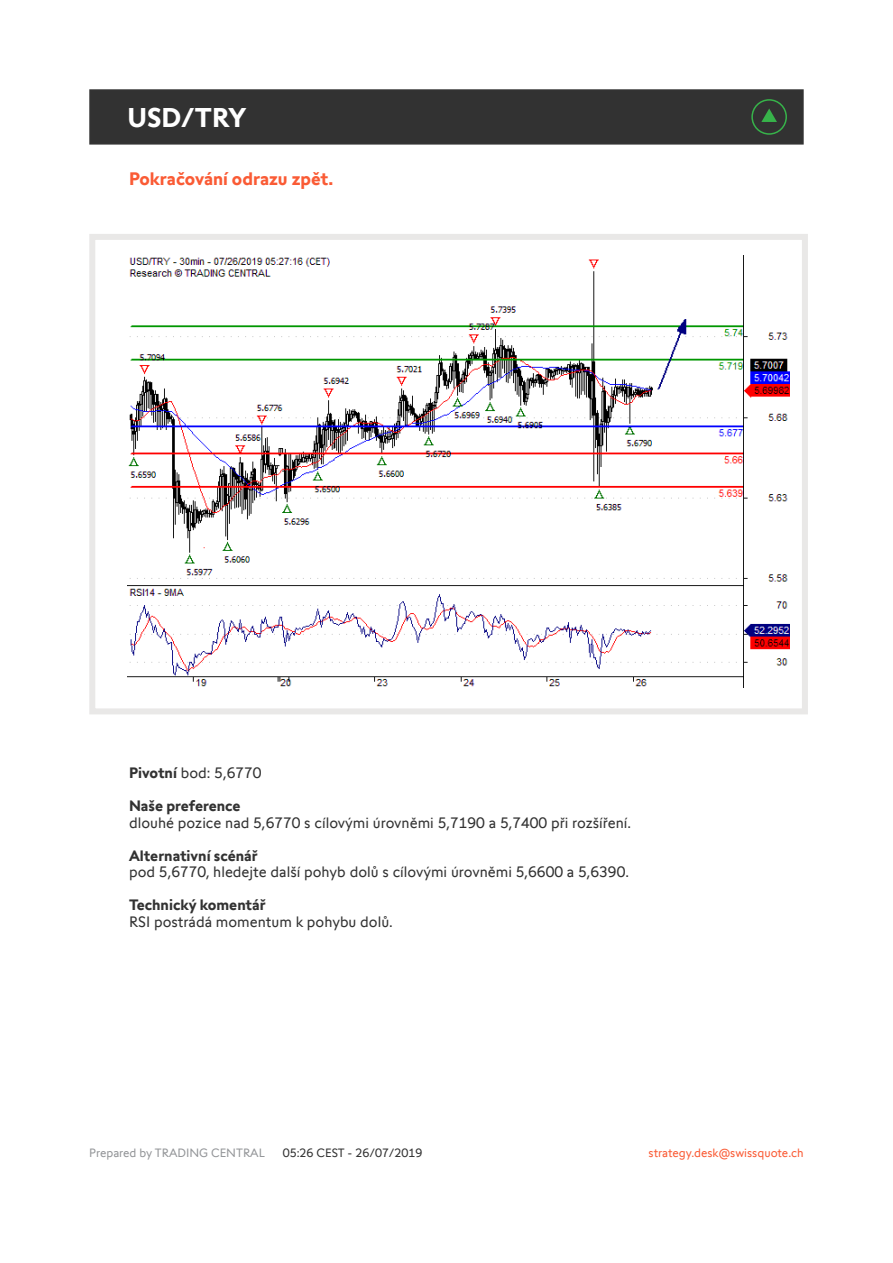
<style>
.page{position:relative;width:893px;height:1263px;background:#fff}
.page>*{position:absolute;margin:0;border:0;box-sizing:border-box;transform-origin:0 0}
.t1{font:700 27px "Swissquote CT";color:#fff}
.t2{font:700 18px "Swissquote CT";color:#fa5b35}
.t3{font:15px "Swissquote CT";color:#323232}
.t4{font:700 15px "Swissquote CT";color:#323232}
.t5{font:12px "Swissquote CT";color:#fa5b35}
.t6{font:12px "Swissquote CT";color:#939598}
.t7{font:12px "Swissquote CT";color:#323232}
.s1{font-weight:700}
</style>
<div class="page">
<div style="left:89px;top:234px;width:719px;height:480px;border:6px solid #e9e8e7"></div>
<div style="left:89px;top:89px;width:715px;height:56px;background:#323232;border:2px solid #323232"></div>
<img style="left:128px;top:255px;width:661px;height:432px">
<svg style="left:751px;top:99px;width:36px;height:36px"></svg>
<h1 class="t1" style="left:128px;top:101px;width:120px">USD/TRY</h1>
<p class="t2" style="left:129px;top:168px;width:206px">Pokračování odrazu zpět.</p>
<p class="t3" style="left:129px;top:764px;width:134px"><span class="s1">Pivotní</span> bod: 5,6770</p>
<p class="t4" style="left:129px;top:797px;width:113px">Naše preference</p>
<p class="t3" style="left:129px;top:814px;width:503px">dlouhé pozice nad 5,6770 s cílovými úrovněmi 5,7190 a 5,7400 při rozšíření.</p>
<p class="t4" style="left:129px;top:846px;width:130px">Alternativní scénář</p>
<p class="t3" style="left:129px;top:863px;width:501px">pod 5,6770, hledejte další pohyb dolů s cílovými úrovněmi 5,6600 a 5,6390.</p>
<p class="t4" style="left:129px;top:896px;width:138px">Technický komentář</p>
<p class="t3" style="left:129px;top:913px;width:265px">RSI postrádá momentum k pohybu dolů.</p>
<p class="t6" style="left:89px;top:1145px;width:177px">Prepared by TRADING CENTRAL</p>
<p class="t7" style="left:283px;top:1145px;width:141px">05:26 CEST - 26/07/2019</p>
<p class="t5" style="left:649px;top:1145px;width:157px">strategy.desk@swissquote.ch</p>
</div>
